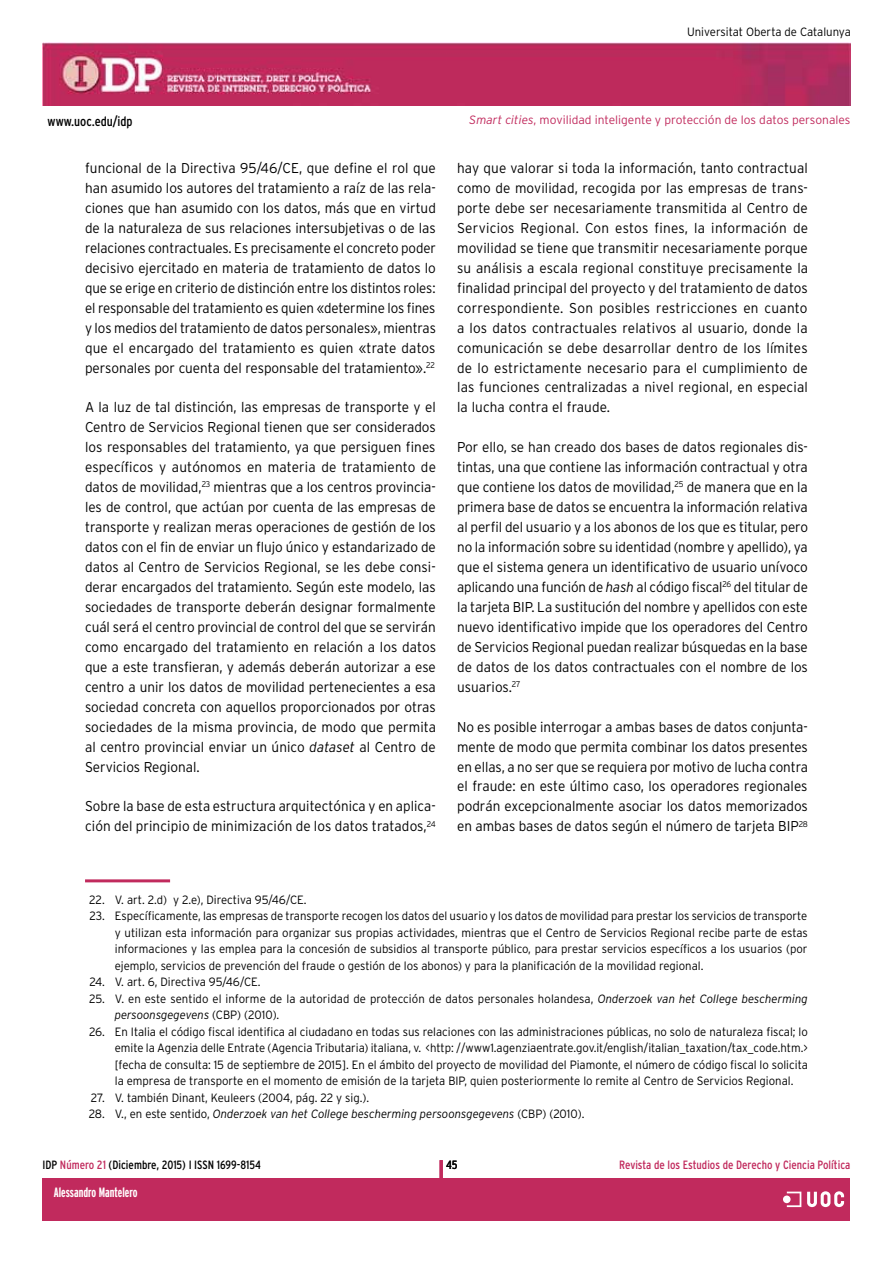
<style>
.page{position:relative;width:893px;height:1263px;background:#fff}
.page>*{position:absolute;margin:0;border:0;box-sizing:border-box;transform-origin:0 0}
.TEXTGENERAL{font:300 14.25px/20px "Interstate";color:#000;text-align:justify;scale:.95 1}
.TEXTGENERAL-2{font:300 14.25px/20px "Interstate";color:#000;scale:.94 1}
.t1{font:700 extra-condensed 13.5px "Interstate";color:#fff}
.t2{font:condensed 13.5px "Interstate";color:#000}
.notassegüents{font:300 12px/16.5px "Interstate";color:#000;text-align:justify;scale:.95 1}
.notassegüents-2{font:italic 300 12px "Interstate";color:#000;scale:.95 1}
.t3{font:300 12px "Interstate";color:#c12a5d}
.t4{font:condensed 12px "Interstate";color:#c12a5d}
.t5{font:condensed 12px "Interstate";color:#000}
.notaprimeraambfilet{font:300 12px "Interstate";color:#000;scale:.95 1}
.t6{font:700 extra-condensed 12px "Interstate";color:#fff}
.s1{font-style:italic}
.s2{font-style:normal}
.s3{color:#c12a5d}
</style>
<div class="page">
<img style="left:43px;top:43px;width:807px;height:63px">
<div style="left:43px;top:1178px;width:807px;height:42px;background:#c12a5d"></div>
<div style="left:783px;top:1195px;width:8px;height:8px;background:#fff;border-radius:50%"></div>
<svg style="left:787px;top:1191px;width:57px;height:17px"></svg>
<hr style="left:440px;top:1160px;width:3px;height:44px;background:#c12a5d">
<hr style="left:85px;top:879px;width:85px;height:3px;background:#c12a5d">
<p class="notassegüents" style="left:687px;top:23px;width:174px">Universitat Oberta de Catalunya</p>
<p class="t2" style="left:48px;top:113px;width:87px">www.uoc.edu/idp</p>
<p class="TEXTGENERAL" style="left:85px;top:158px;width:371px">funcional de la Directiva 95/46/CE, que define el rol que han asumido los autores del tratamiento a raíz de las rela&shy;ciones que han asumido con los datos, más que en virtud de la naturaleza de sus relaciones intersubjetivas o de las relaciones contractuales. Es precisamente el concreto poder decisivo ejercitado en materia de tratamiento de datos lo que se erige en criterio de distinción entre los distintos roles: el responsable del tratamiento es quien «determine los fines y los medios del tratamiento de datos personales», mientras que el encargado del tratamiento es quien «trate datos personales por cuenta del responsable del tratamiento».<sup>22</sup></p>
<p class="TEXTGENERAL" style="left:85px;top:397px;width:371px">A la luz de tal distinción, las empresas de transporte y el Centro de Servicios Regional tienen que ser considerados los responsables del tratamiento, ya que persiguen fines específicos y autónomos en materia de tratamiento de datos de movilidad,<sup>23</sup> mientras que a los centros provincia&shy;les de control, que actúan por cuenta de las empresas de transporte y realizan meras operaciones de gestión de los datos con el fin de enviar un flujo único y estandarizado de datos al Centro de Servicios Regional, se les debe consi&shy;derar encargados del tratamiento. Según este modelo, las sociedades de transporte deberán designar formalmente cuál será el centro provincial de control del que se servirán como encargado del tratamiento en relación a los datos que a este transfieran, y además deberán autorizar a ese centro a unir los datos de movilidad pertenecientes a esa sociedad concreta con aquellos proporcionados por otras sociedades de la misma provincia, de modo que permita al centro provincial enviar un único <span class="s1">dataset</span> al Centro de Servicios Regional.</p>
<p class="TEXTGENERAL-2" style="left:85px;top:796px;width:375px">Sobre la base de esta estructura arquitectónica y en aplica&shy;ción del principio de minimización de los datos tratados,<sup>24</sup></p>
<p class="t3" style="left:469px;top:113px;width:383px"><span class="s1">Smart cities</span>, movilidad inteligente y protección de los datos personales</p>
<p class="TEXTGENERAL" style="left:457px;top:158px;width:371px">hay que valorar si toda la información, tanto contractual como de movilidad, recogida por las empresas de trans&shy;porte debe ser necesariamente transmitida al Centro de Servicios Regional. Con estos fines, la información de movilidad se tiene que transmitir necesariamente porque su análisis a escala regional constituye precisamente la finalidad principal del proyecto y del tratamiento de datos correspondiente. Son posibles restricciones en cuanto a los datos contractuales relativos al usuario, donde la comunicación se debe desarrollar dentro de los límites de lo estrictamente necesario para el cumplimiento de las funciones centralizadas a nivel regional, en especial la lucha contra el fraude.</p>
<p class="TEXTGENERAL" style="left:457px;top:437px;width:371px">Por ello, se han creado dos bases de datos regionales dis&shy;tintas, una que contiene las información contractual y otra que contiene los datos de movilidad,<sup>25</sup> de manera que en la primera base de datos se encuentra la información relativa al perfil del usuario y a los abonos de los que es titular, pero no la información sobre su identidad (nombre y apellido), ya que el sistema genera un identificativo de usuario unívoco aplicando una función de <span class="s1">hash</span> al código fiscal<sup>26</sup> del titular de la tarjeta BIP. La sustitución del nombre y apellidos con este nuevo identificativo impide que los operadores del Centro de Servicios Regional puedan realizar búsquedas en la base de datos de los datos contractuales con el nombre de los usuarios.<sup>27</sup></p>
<p class="TEXTGENERAL" style="left:457px;top:716px;width:371px">No es posible interrogar a ambas bases de datos conjunta&shy;mente de modo que permita combinar los datos presentes en ellas, a no ser que se requiera por motivo de lucha contra el fraude: en este último caso, los operadores regionales podrán excepcionalmente asociar los datos memorizados en ambas bases de datos según el número de tarjeta BIP<sup>28</sup></p>
<p class="notaprimeraambfilet" style="left:89px;top:893px;width:230px">22. V. art. 2.d) y 2.e), Directiva 95/46/CE.</p>
<p class="notassegüents" style="left:115px;top:907px;width:731px;text-indent:-25px">23. Específicamente, las empresas de transporte recogen los datos del usuario y los datos de movilidad para prestar los servicios de transporte y utilizan esta información para organizar sus propias actividades, mientras que el Centro de Servicios Regional recibe parte de estas informaciones y las emplea para la concesión de subsidios al transporte público, para prestar servicios específicos a los usuarios (por ejemplo, servicios de prevención del fraude o gestión de los abonos) y para la planificación de la movilidad regional.</p>
<p class="notassegüents" style="left:89px;top:973px;width:182px">24. V. art. 6, Directiva 95/46/CE.</p>
<p class="notassegüents" style="left:115px;top:990px;width:731px;text-indent:-26px">25. V. en este sentido el informe de la autoridad de protección de datos personales holandesa, <span class="s1">Onderzoek van het College bescherming persoonsgegevens</span> (CBP) (2010).</p>
<p class="notassegüents" style="left:115px;top:1023px;width:731px;text-indent:-26px">26. En Italia el código fiscal identifica al ciudadano en todas sus relaciones con las administraciones públicas, no solo de naturaleza fiscal; lo emite la Agenzia delle Entrate (Agencia Tributaria) italiana, v. &lt;http: //www1.agenziaentrate.gov.it/english/italian_taxation/tax_code.htm.&gt; [fecha de consulta: 15 de septiembre de 2015]. En el ámbito del proyecto de movilidad del Piamonte, el número de código fiscal lo solicita la empresa de transporte en el momento de emisión de la tarjeta BIP, quien posteriormente lo remite al Centro de Servicios Regional.</p>
<p class="notassegüents" style="left:91px;top:1089px;width:294px">27. V. también Dinant, Keuleers (2004, pág. 22 y sig.).</p>
<p class="notassegüents-2" style="left:89px;top:1107px;width:523px"><span class="s2">28. V., en este sentido,</span> Onderzoek van het College bescherming persoonsgegevens <span class="s2">(CBP) (2010).</span></p>
<p class="t5" style="left:43px;top:1158px;width:220px">IDP <span class="s3">Número 21</span> (Diciembre, 2015) I ISSN 1699-8154</p>
<p class="t4" style="left:619px;top:1158px;width:233px">Revista de los Estudios de Derecho y Ciencia Política</p>
<p class="t1" style="left:54px;top:1185px;width:66px">Jose R. Agusti a</p>
<p class="t5" style="left:446px;top:1158px;width:13px">45</p>
<p class="t6" style="left:54px;top:1185px;width:31px">Eloi Puig</p>
<p class="t6" style="left:59px;top:1185px;width:31px">Eloi Puig</p>
<p class="t1" style="left:54px;top:1185px;width:85px">Alessandro Mantelero</p>
</div>
